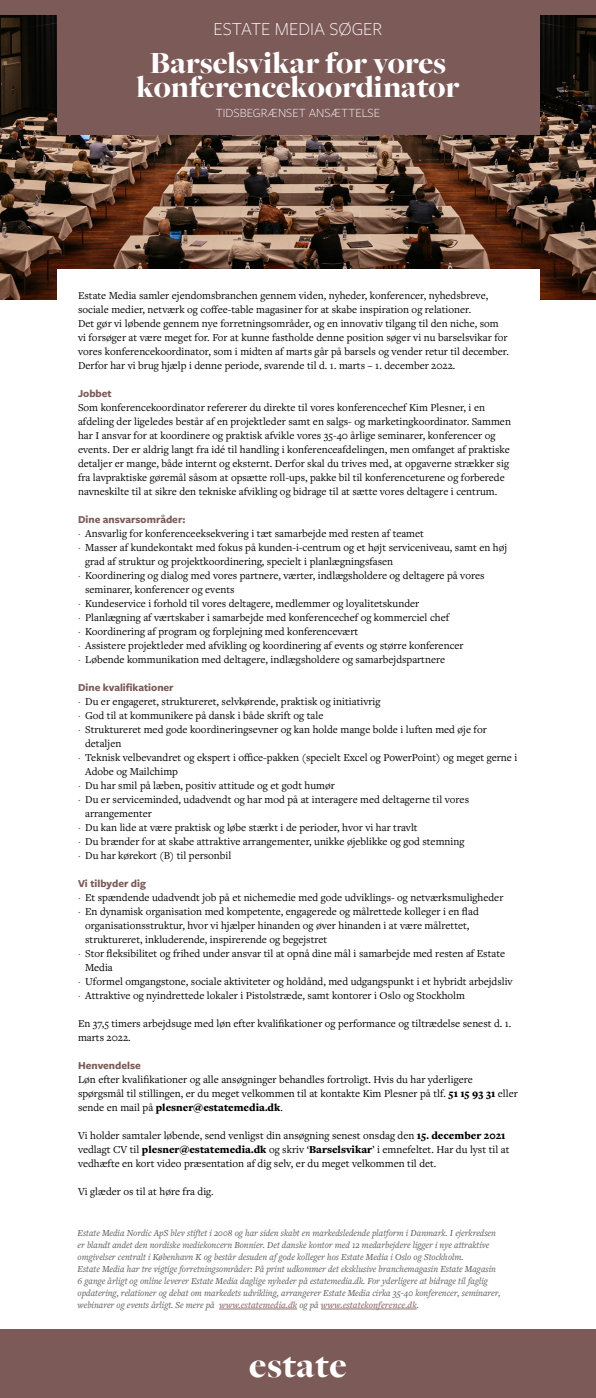
<style>
.page{position:relative;width:596px;height:1398px;background:#fff}
.page>*{position:absolute;margin:0;border:0;box-sizing:border-box;transform-origin:0 0}
.t1{font:900 37.1px "Freight Big Pro";letter-spacing:.01em;color:#fff}
.t2{font:900 32px/24px "Freight Big Pro";color:#fff;text-align:center}
.t3{font:300 19px "Freight Sans Pro";color:#fff}
.t4{font:300 13px "Freight Sans Pro";color:#fff}
.t5{font:11px/14px "Freight Text Pro";color:#000}
.t6{font:700 11px "Freight Sans Pro";color:#7b5a57}
.t7{font:italic 9.5px/12px "Freight Text Pro";color:#575756}
.s1{color:#7b5a57}
.s2{font-weight:900}
.s3{font-weight:600;color:#927572}
.s4{font-family:"Freight Sans Pro";font-weight:300;font-size:28.1px}
</style>
<div class="page">
<div style="left:0;top:0;width:595px;height:92px;background:#7b5a57"></div>
<img style="left:0;top:16px;width:595px;height:283px">
<div style="left:0;top:1329px;width:595px;height:68px;background:#7b5a57"></div>
<hr style="left:219px;top:1308px;width:78px;height:1px;background:#927572">
<hr style="left:321px;top:1308px;width:95px;height:1px;background:#927572">
<div style="left:57px;top:0;width:482px;height:135px;background:#7b5a57"></div>
<div style="left:57px;top:270px;width:482px;height:119px;background:#fff"></div>
<h3 class="t3" style="left:213px;top:16px;width:170px">ESTATE MEDIA SØGER</h3>
<h2 class="t2" style="left:136px;top:50px;width:324px">Barselsvikar for vores konferencekoordinator</h2>
<p class="t4" style="left:216px;top:104px;width:165px">TIDSBEGRÆNSET ANSÆTTELSE</p>
<p class="t5" style="left:78px;top:288px;width:432px">Estate Media samler ejendomsbranchen gennem viden, nyheder, konferencer, nyhedsbreve, sociale medier, netværk og coffee-table magasiner for at skabe inspiration og relationer.<br>Det gør vi løbende gennem nye forretningsområder, og en innovativ tilgang til den niche, som vi forsøger at være meget for. For at kunne fastholde denne position søger vi nu barselsvikar for vores konferencekoordinator, som i midten af marts går på barsels og vender retur til december.<br>Derfor har vi brug hjælp i denne periode, svarende til d. 1. marts – 1. december 2022.</p>
<p class="t6" style="left:78px;top:385px;width:35px">Jobbet</p>
<p class="t5" style="left:78px;top:400px;width:434px">Som konferencekoordinator refererer du direkte til vores konferencechef Kim Plesner, i en afdeling der ligeledes består af en projektleder samt en salgs- og marketingkoordinator. Sammen har I ansvar for at koordinere og praktisk afvikle vores 35-40 årlige seminarer, konferencer og events. Der er aldrig langt fra idé til handling i konferenceafdelingen, men omfanget af praktiske detaljer er mange, både internt og eksternt. Derfor skal du trives med, at opgaverne strækker sig fra lavpraktiske gøremål såsom at opsætte roll-ups, pakke bil til konferenceturene og forberede navneskilte til at sikre den tekniske afvikling og bidrage til at sætte vores deltagere i centrum.</p>
<p class="t6" style="left:78px;top:511px;width:109px">Dine ansvarsområder:</p>
<p class="t5" style="left:78px;top:526px;width:347px"><span class="s1">·</span> Ansvarlig for konferenceeksekvering i tæt samarbejde med resten af teamet</p>
<p class="t5" style="left:78px;top:540px;width:430px"><span class="s1">·</span> Masser af kundekontakt med fokus på kunden-i-centrum og et højt serviceniveau, samt en høj</p>
<p class="t5" style="left:85px;top:554px;width:309px">grad af struktur og projektkoordinering, specielt i planlægningsfasen</p>
<p class="t5" style="left:78px;top:568px;width:408px"><span class="s1">·</span> Koordinering og dialog med vores partnere, værter, indlægsholdere og deltagere på vores</p>
<p class="t5" style="left:85px;top:582px;width:151px">seminarer, konferencer og events</p>
<p class="t5" style="left:78px;top:596px;width:342px"><span class="s1">·</span> Kundeservice i forhold til vores deltagere, medlemmer og loyalitetskunder</p>
<p class="t5" style="left:78px;top:610px;width:372px"><span class="s1">·</span> Planlægning af værtskaber i samarbejde med konferencechef og kommerciel chef</p>
<p class="t5" style="left:78px;top:624px;width:281px"><span class="s1">·</span> Koordinering af program og forplejning med konferencevært</p>
<p class="t5" style="left:78px;top:638px;width:387px"><span class="s1">·</span> Assistere projektleder med afvikling og koordinering af events og større konferencer</p>
<p class="t5" style="left:78px;top:652px;width:368px"><span class="s1">·</span> Løbende kommunikation med deltagere, indlægsholdere og samarbejdspartnere</p>
<p class="t6" style="left:78px;top:679px;width:97px">Dine kvalifikationer</p>
<p class="t5" style="left:78px;top:694px;width:304px"><span class="s1">·</span> Du er engageret, struktureret, selvkørende, praktisk og initiativrig</p>
<p class="t5" style="left:78px;top:708px;width:247px"><span class="s1">·</span> God til at kommunikere på dansk i både skrift og tale</p>
<p class="t5" style="left:78px;top:722px;width:410px"><span class="s1">·</span> Struktureret med gode koordineringsevner og kan holde mange bolde i luften med øje for</p>
<p class="t5" style="left:85px;top:736px;width:38px">detaljen</p>
<p class="t5" style="left:78px;top:750px;width:440px"><span class="s1">·</span> Teknisk velbevandret og ekspert i office-pakken (specielt Excel og PowerPoint) og meget gerne i</p>
<p class="t5" style="left:85px;top:764px;width:94px">Adobe og Mailchimp</p>
<p class="t5" style="left:78px;top:778px;width:258px"><span class="s1">·</span> Du har smil på læben, positiv attitude og et godt humør</p>
<p class="t5" style="left:78px;top:792px;width:392px"><span class="s1">·</span> Du er serviceminded, udadvendt og har mod på at interagere med deltagerne til vores</p>
<p class="t5" style="left:85px;top:806px;width:68px">arrangementer</p>
<p class="t5" style="left:78px;top:820px;width:341px"><span class="s1">·</span> Du kan lide at være praktisk og løbe stærkt i de perioder, hvor vi har travlt</p>
<p class="t5" style="left:78px;top:834px;width:387px"><span class="s1">·</span> Du brænder for at skabe attraktive arrangementer, unikke øjeblikke og god stemning</p>
<p class="t5" style="left:78px;top:848px;width:155px"><span class="s1">·</span> Du har kørekort (B) til personbil</p>
<p class="t6" style="left:78px;top:876px;width:69px">Vi tilbyder dig</p>
<p class="t5" style="left:78px;top:890px;width:426px"><span class="s1">·</span> Et spændende udadvendt job på et nichemedie med gode udviklings- og netværksmuligheder</p>
<p class="t5" style="left:78px;top:904px;width:402px"><span class="s1">·</span> En dynamisk organisation med kompetente, engagerede og målrettede kolleger i en flad</p>
<p class="t5" style="left:85px;top:918px;width:385px">organisationsstruktur, hvor vi hjælper hinanden og øver hinanden i at være målrettet,</p>
<p class="t5" style="left:85px;top:932px;width:243px">struktureret, inkluderende, inspirerende og begejstret</p>
<p class="t5" style="left:78px;top:946px;width:428px"><span class="s1">·</span> Stor fleksibilitet og frihed under ansvar til at opnå dine mål i samarbejde med resten af Estate</p>
<p class="t5" style="left:85px;top:960px;width:29px">Media</p>
<p class="t5" style="left:78px;top:974px;width:436px"><span class="s1">·</span> Uformel omgangstone, sociale aktiviteter og holdånd, med udgangspunkt i et hybridt arbejdsliv</p>
<p class="t5" style="left:78px;top:988px;width:388px"><span class="s1">·</span> Attraktive og nyindrettede lokaler i Pistolstræde, samt kontorer i Oslo og Stockholm</p>
<p class="t5" style="left:78px;top:1016px;width:434px">En 37,5 timers arbejdsuge med løn efter kvalifikationer og performance og tiltrædelse senest d. 1. marts 2022.</p>
<p class="t6" style="left:78px;top:1058px;width:64px">Henvendelse</p>
<p class="t5" style="left:78px;top:1072px;width:441px">Løn efter kvalifikationer og alle ansøgninger behandles fortroligt. Hvis du har yderligere spørgsmål til stillingen, er du meget velkommen til at kontakte Kim Plesner på tlf. <span class="s2">51 15 93 31</span> eller sende en mail på <span class="s2">plesner@estatemedia.dk</span>.</p>
<p class="t5" style="left:78px;top:1128px;width:432px">Vi holder samtaler løbende, send venligst din ansøgning senest onsdag den <span class="s2">15. december 2021 </span>vedlagt CV til <span class="s2">plesner@estatemedia.dk</span> og skriv ‘<span class="s2">Barselsvikar</span>’ i emnefeltet. Har du lyst til at vedhæfte en kort video præsentation af dig selv, er du meget velkommen til det.</p>
<p class="t5" style="left:78px;top:1184px;width:137px">Vi glæder os til at høre fra dig.</p>
<p class="t7" style="left:77px;top:1226px;width:424px">Estate Media Nordic ApS blev stiftet i 2008 og har siden skabt en markedsledende platform i Danmark. I ejerkredsen er blandt andet den nordiske mediekoncern Bonnier. Det danske kontor med 12 medarbejdere ligger i nye attraktive omgivelser centralt i København K og består desuden af gode kolleger hos Estate Media i Oslo og Stockholm.<br>Estate Media har tre vigtige forretningsområder: På print udkommer det eksklusive branchemagasin Estate Magasin 6 gange årligt og online leverer Estate Media daglige nyheder på estatemedia.dk. For yderligere at bidrage til faglig opdatering, relationer og debat om markedets udvikling, arrangerer Estate Media cirka 35-40 konferencer, seminarer, webinarer og events årligt. Se mere på <span class="s3">www.estatemedia.dk</span> og på <span class="s3">www.estatekonference.dk</span>.</p>
<h1 class="t1" style="left:249px;top:1340px;width:184px">estate <span class="s4">MEDIA</span></h1>
</div>
